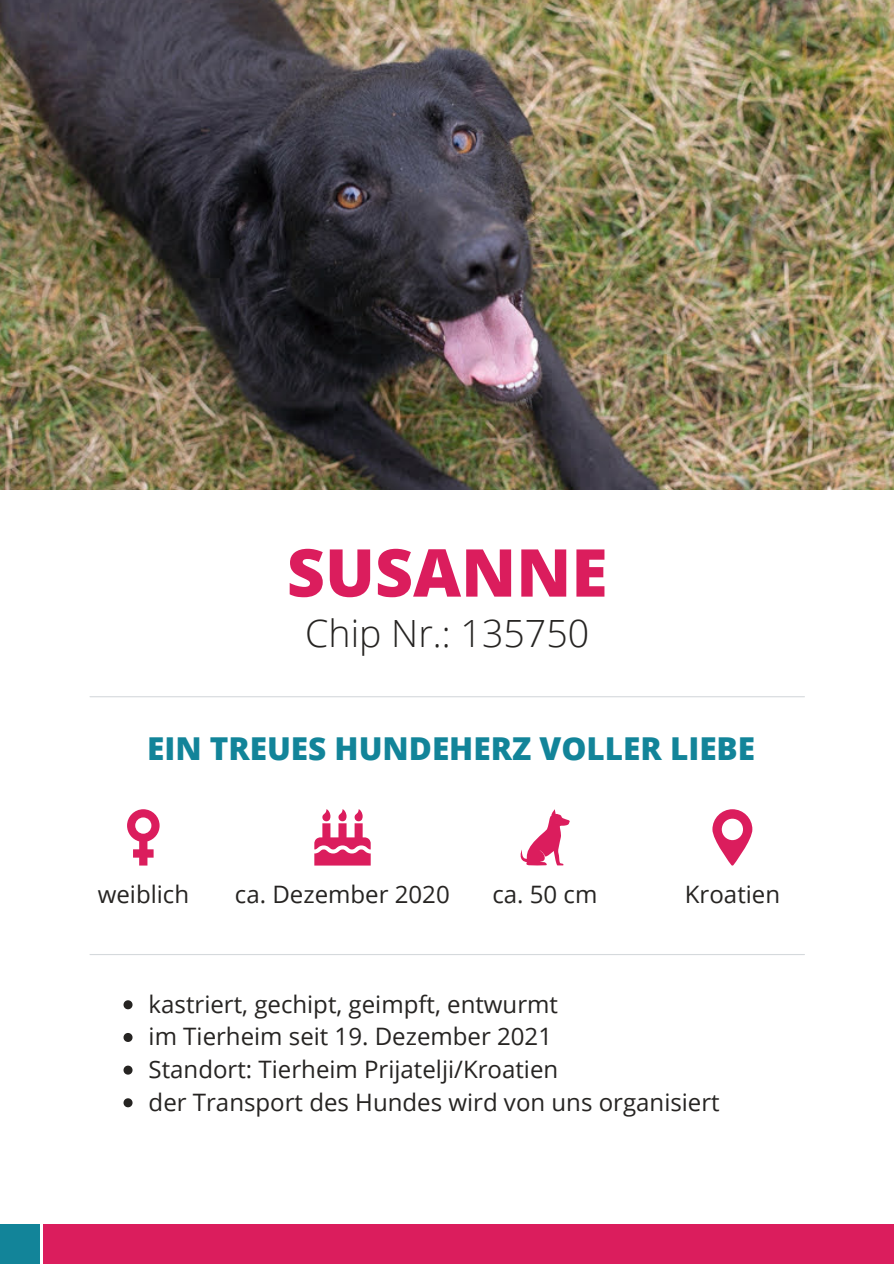
<style>
.page{position:relative;width:894px;height:1264px;background:#fff}
.page>*{position:absolute;margin:0;border:0;box-sizing:border-box;transform-origin:0 0}
.t1{font:800 66px "Open Sans";color:#db1d5d}
.t2{font:300 37.5px "Open Sans";color:#262422}
.t3{font:800 31.5px "Open Sans";color:#128499}
.t4{font:24px "Open Sans";color:#262422}
</style>
<div class="page">
<svg style="left:127px;top:809px;width:32px;height:56px"></svg>
<img style="left:0;top:0;width:893px;height:490px">
<div style="left:44px;top:1223px;width:849px;height:40px;background:#db1d5d"></div>
<div style="left:0;top:1223px;width:39px;height:40px;background:#128499"></div>
<hr style="left:90px;top:696px;width:714px;height:1px;background:#d5d9dc">
<svg style="left:314px;top:809px;width:56px;height:56px"></svg>
<svg style="left:520px;top:809px;width:50px;height:56px"></svg>
<svg style="left:712px;top:809px;width:40px;height:56px"></svg>
<hr style="left:90px;top:954px;width:714px;height:1px;background:#d5d9dc">
<svg style="left:123px;top:1000px;width:9px;height:9px"></svg>
<svg style="left:123px;top:1033px;width:9px;height:8px"></svg>
<svg style="left:123px;top:1065px;width:9px;height:9px"></svg>
<svg style="left:123px;top:1098px;width:9px;height:9px"></svg>
<p class="t1" style="left:287px;top:526px;width:322px">SUSANNE</p>
<p class="t2" style="left:305px;top:607px;width:285px">Chip Nr.: 135750</p>
<p class="t3" style="left:147px;top:726px;width:609px">EIN TREUES HUNDEHERZ VOLLER LIEBE</p>
<p class="t4" style="left:98px;top:877px;width:93px">weiblich</p>
<p class="t4" style="left:235px;top:877px;width:216px">ca. Dezember 2020</p>
<p class="t4" style="left:492px;top:877px;width:106px">ca. 50 cm</p>
<p class="t4" style="left:684px;top:877px;width:97px">Kroatien</p>
<p class="t4" style="left:148px;top:987px;width:411px">kastriert, gechipt, geimpft, entwurmt</p>
<p class="t4" style="left:148px;top:1019px;width:405px">im Tierheim seit 19. Dezember 2021</p>
<p class="t4" style="left:148px;top:1052px;width:411px">Standort: Tierheim Prijatelji/Kroatien</p>
<p class="t4" style="left:148px;top:1085px;width:572px">der Transport des Hundes wird von uns organisiert</p>
</div>
